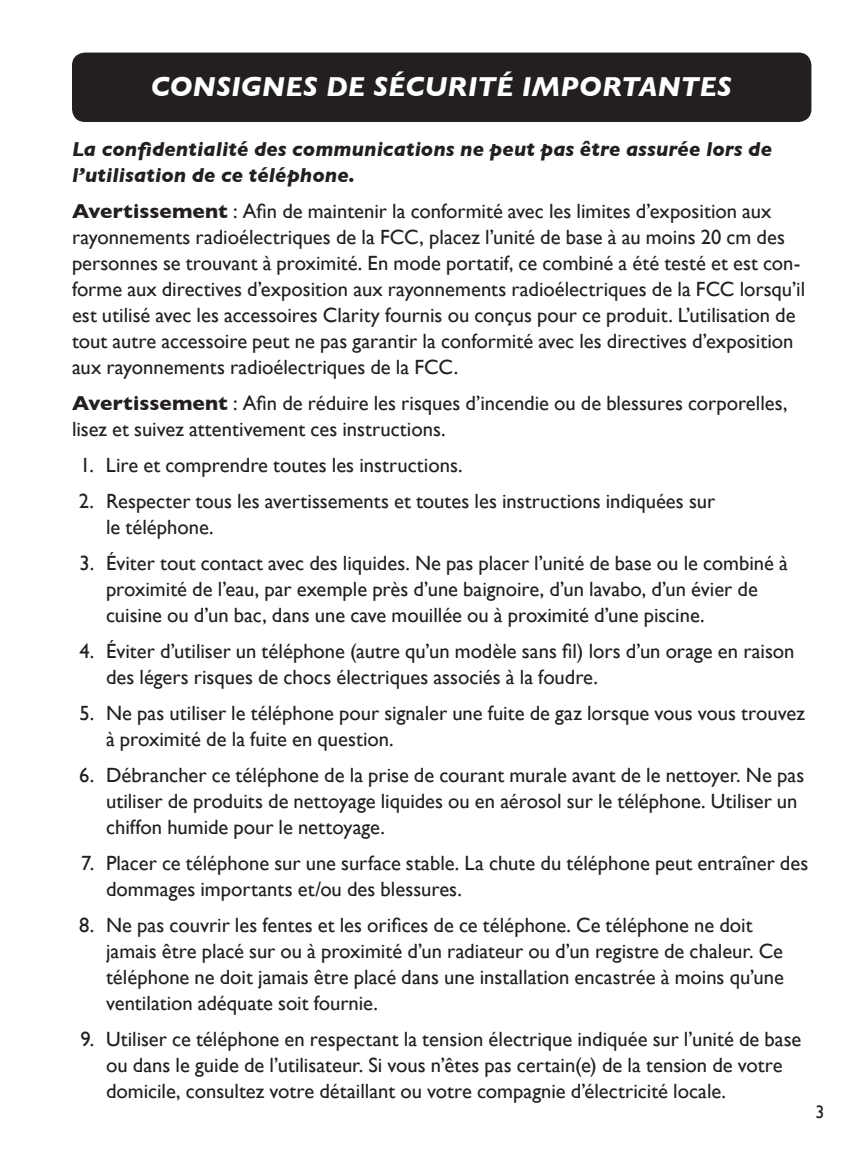
<style>
.page{position:relative;width:864px;height:1152px;background:#fff}
.page>*{position:absolute;margin:0;border:0;box-sizing:border-box;transform-origin:0 0}
.t1{font:italic 700 28px "Gill Sans";letter-spacing:.005em;color:#fff}
.t2{font:20.6px/26px "Gill Sans";color:#231f20}
.t3{font:italic 700 20.6px/26px "Gill Sans";letter-spacing:.005em;color:#231f20}
.t4{font:18px "Gill Sans";color:#231f20}
.s1{font-weight:700}
</style>
<div class="page">
<div style="left:72px;top:53px;width:739px;height:69px;background:#231f20;border-radius:13px"></div>
<h1 class="t1" style="left:151px;top:70px;width:582px">CONSIGNES DE SÉCURITÉ IMPORTANTES</h1>
<p class="t3" style="left:72px;top:136px;width:702px">La confidentialité des communications ne peut pas être assurée lors de l’utilisation de ce téléphone.</p>
<p class="t2" style="left:72px;top:197px;width:735px"><span class="s1">Avertissement</span> : Afin de maintenir la conformité avec les limites d’exposition aux rayonnements radioélectriques de la FCC, placez l’unité de base à au moins 20 cm des personnes se trouvant à proximité. En mode portatif, ce combiné a été testé et est con&shy;forme aux directives d’exposition aux rayonnements radioélectriques de la FCC lorsqu’il est utilisé avec les accessoires Clarity fournis ou conçus pour ce produit. L’utilisation de tout autre accessoire peut ne pas garantir la conformité avec les directives d’exposition aux rayonnements radioélectriques de la FCC.</p>
<p class="t2" style="left:72px;top:389px;width:717px"><span class="s1">Avertissement</span> : Afin de réduire les risques d’incendie ou de blessures corporelles, lisez et suivez attentivement ces instructions.</p>
<p class="t2" style="left:80px;top:451px;width:384px">1. Lire et comprendre toutes les instructions.</p>
<p class="t2" style="left:106px;top:487px;width:611px;text-indent:-27px">2. Respecter tous les avertissements et toutes les instructions indiquées sur le téléphone.</p>
<p class="t2" style="left:106px;top:549px;width:683px;text-indent:-27px">3. Éviter tout contact avec des liquides. Ne pas placer l’unité de base ou le combiné à proximité de l’eau, par exemple près d’une baignoire, d’un lavabo, d’un évier de cuisine ou d’un bac, dans une cave mouillée ou à proximité d’une piscine.</p>
<p class="t2" style="left:106px;top:637px;width:690px;text-indent:-27px">4. Éviter d’utiliser un téléphone (autre qu’un modèle sans fil) lors d’un orage en raison des légers risques de chocs électriques associés à la foudre.</p>
<p class="t2" style="left:106px;top:699px;width:700px;text-indent:-27px">5. Ne pas utiliser le téléphone pour signaler une fuite de gaz lorsque vous vous trouvez à proximité de la fuite en question.</p>
<p class="t2" style="left:106px;top:761px;width:700px;text-indent:-27px">6. Débrancher ce téléphone de la prise de courant murale avant de le nettoyer. Ne pas utiliser de produits de nettoyage liquides ou en aérosol sur le téléphone. Utiliser un chiffon humide pour le nettoyage.</p>
<p class="t2" style="left:106px;top:849px;width:704px;text-indent:-25px">7. Placer ce téléphone sur une surface stable. La chute du téléphone peut entraîner des dommages importants et/ou des blessures.</p>
<p class="t2" style="left:106px;top:912px;width:679px;text-indent:-27px">8. Ne pas couvrir les fentes et les orifices de ce téléphone. Ce téléphone ne doit jamais être placé sur ou à proximité d’un radiateur ou d’un registre de chaleur. Ce téléphone ne doit jamais être placé dans une installation encastrée à moins qu’une ventilation adéquate soit fournie.</p>
<p class="t2" style="left:106px;top:1026px;width:697px;text-indent:-26px">9. Utiliser ce téléphone en respectant la tension électrique indiquée sur l’unité de base ou dans le guide de l’utilisateur. Si vous n’êtes pas certain(e) de la tension de votre domicile, consultez votre détaillant ou votre compagnie d’électricité locale.</p>
<p class="t4" style="left:816px;top:1101px;width:10px">3</p>
</div>
